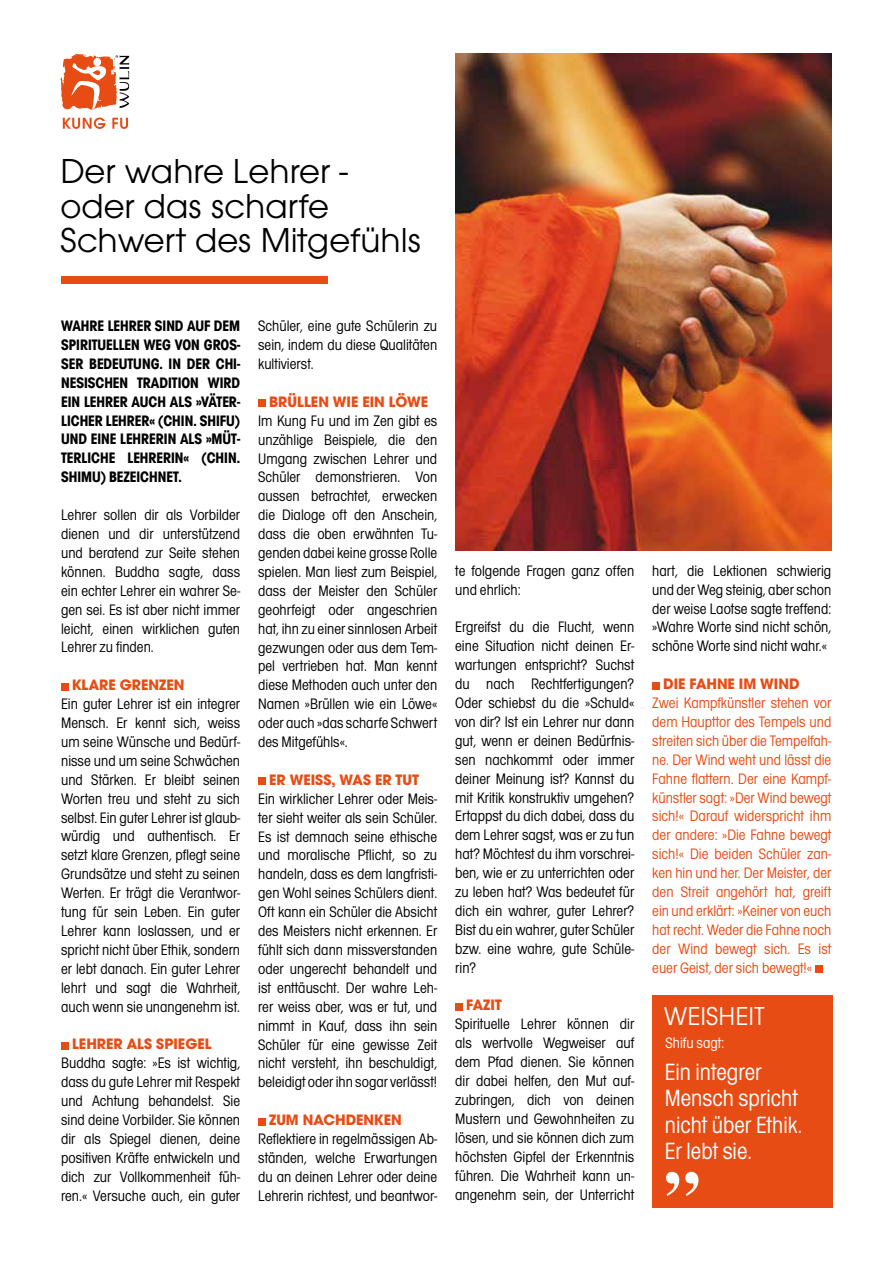
<style>
.page{position:relative;width:893px;height:1263px;background:#fff}
.page>*{position:absolute;margin:0;border:0;box-sizing:border-box;transform-origin:0 0}
.t1{font:700 71.85px "Times";color:#fff}
.t2{font:36px/34.5px "Avant Garde Gothic Itc T";color:#000}
.t3{font:27px "Avant Garde Gothic Itc T";color:#fff}
.t4{font:condensed 24.3px/26.2px "Avant Garde Gothic Itc T";color:#fff}
.t5{font:condensed 15.75px/18.9px "Avant Garde Gothic Itc T";color:#000;text-align:justify}
.t6{font:condensed 15.75px/18.9px "Avant Garde Gothic Itc T";color:#e74c14;text-align:justify}
.t7{font:700 condensed 15.75px/18.9px "Avant Garde Gothic Itc T";color:#000;text-align:justify}
.t8{font:700 15.75px "Avant Garde Gothic Itc T";color:#e74c14}
.t9{font:condensed 15.75px "Avant Garde Gothic Itc T";color:#fff}
</style>
<div class="page">
<svg style="left:63px;top:117px;width:43px;height:12px"></svg>
<svg style="left:112px;top:118px;width:16px;height:11px"></svg>
<svg style="left:60px;top:54px;width:69px;height:56px"></svg>
<div style="left:61px;top:683px;width:7px;height:7px;background:#e74c14"></div>
<div style="left:61px;top:1042px;width:7px;height:7px;background:#e74c14"></div>
<div style="left:258px;top:400px;width:7px;height:7px;background:#e74c14"></div>
<div style="left:258px;top:778px;width:7px;height:7px;background:#e74c14"></div>
<div style="left:258px;top:1118px;width:7px;height:7px;background:#e74c14"></div>
<div style="left:455px;top:1003px;width:7px;height:7px;background:#e74c14"></div>
<div style="left:652px;top:682px;width:7px;height:7px;background:#e74c14"></div>
<div style="left:815px;top:966px;width:7px;height:7px;background:#e74c14"></div>
<img style="left:455px;top:54px;width:376px;height:497px">
<div style="left:61px;top:276px;width:267px;height:8px;background:#e74c14"></div>
<div style="left:652px;top:995px;width:181px;height:213px;background:#e74c14"></div>
<h2 class="t2" style="left:60px;top:153px;width:362px">Der wahre Lehrer - oder das scharfe<br>Schwert des Mitgefühls</h2>
<p class="t7" style="left:61px;top:316px;width:181px">WAHRE LEHRER SIND AUF DEM SPIRITUELLEN WEG VON GROS-SER BEDEUTUNG. IN DER CHI-NESISCHEN TRADITION WIRD EIN LEHRER AUCH ALS »VÄTER-LICHER LEHRER« (CHIN. SHIFU)<br>UND EINE LEHRERIN ALS »MÜT-TERLICHE LEHRERIN« (CHIN.<br>SHIMU) BEZEICHNET.</p>
<p class="t5" style="left:61px;top:505px;width:181px">Lehrer sollen dir als Vorbilder dienen und dir unterstützend und beratend zur Seite stehen können. Buddha sagte, dass ein echter Lehrer ein wahrer Se&shy;gen sei. Es ist aber nicht immer leicht, einen wirklichen guten Lehrer zu finden.</p>
<p class="t8" style="left:72px;top:675px;width:114px">KLARE GRENZEN</p>
<p class="t5" style="left:61px;top:694px;width:181px">Ein guter Lehrer ist ein integrer Mensch. Er kennt sich, weiss um seine Wünsche und Bedürf&shy;nisse und um seine Schwächen und Stärken. Er bleibt seinen Worten treu und steht zu sich selbst. Ein guter Lehrer ist glaub&shy;würdig und authentisch. Er setzt klare Grenzen, pflegt seine Grundsätze und steht zu seinen Werten. Er trägt die Verantwor&shy;tung für sein Leben. Ein guter Lehrer kann loslassen, und er spricht nicht über Ethik, sondern er lebt danach. Ein guter Lehrer lehrt und sagt die Wahrheit, auch wenn sie unangenehm ist.</p>
<p class="t8" style="left:72px;top:1034px;width:141px">LEHRER ALS SPIEGEL</p>
<p class="t5" style="left:61px;top:1053px;width:181px">Buddha sagte: »Es ist wichtig, dass du gute Lehrer mit Respekt und Achtung behandelst. Sie sind deine Vorbilder. Sie können dir als Spiegel dienen, deine positiven Kräfte entwickeln und dich zur Vollkommenheit füh&shy;ren.« Versuche auch, ein guter</p>
<p class="t5" style="left:258px;top:316px;width:181px">Schüler, eine gute Schülerin zu sein, indem du diese Qualitäten kultivierst.</p>
<p class="t8" style="left:269px;top:392px;width:161px">BRÜLLEN WIE EIN LÖWE</p>
<p class="t5" style="left:258px;top:411px;width:181px">Im Kung Fu und im Zen gibt es unzählige Beispiele, die den Umgang zwischen Lehrer und Schüler demonstrieren. Von aussen betrachtet, erwecken die Dialoge oft den Anschein, dass die oben erwähnten Tu&shy;genden dabei keine grosse Rolle spielen. Man liest zum Beispiel, dass der Meister den Schüler geohrfeigt oder angeschrien hat, ihn zu einer sinnlosen Arbeit gezwungen oder aus dem Tem&shy;pel vertrieben hat. Man kennt diese Methoden auch unter den Namen »Brüllen wie ein Löwe« oder auch »das scharfe Schwert des Mitgefühls«.</p>
<p class="t8" style="left:269px;top:770px;width:152px">ER WEISS, WAS ER TUT</p>
<p class="t5" style="left:258px;top:789px;width:181px">Ein wirklicher Lehrer oder Meis&shy;ter sieht weiter als sein Schüler.<br>Es ist demnach seine ethische und moralische Pflicht, so zu handeln, dass es dem langfristi&shy;gen Wohl seines Schülers dient.<br>Oft kann ein Schüler die Absicht des Meisters nicht erkennen. Er fühlt sich dann missverstanden oder ungerecht behandelt und ist enttäuscht. Der wahre Leh&shy;rer weiss aber, was er tut, und nimmt in Kauf, dass ihn sein Schüler für eine gewisse Zeit nicht versteht, ihn beschuldigt, beleidigt oder ihn sogar verlässt!</p>
<p class="t8" style="left:269px;top:1110px;width:134px">ZUM NACHDENKEN</p>
<p class="t5" style="left:258px;top:1129px;width:181px">Reflektiere in regelmässigen Ab&shy;ständen, welche Erwartungen du an deinen Lehrer oder deine Lehrerin richtest, und beantwor-</p>
<p class="t5" style="left:455px;top:561px;width:181px">te folgende Fragen ganz offen und ehrlich:</p>
<p class="t5" style="left:455px;top:617px;width:181px">Ergreifst du die Flucht, wenn eine Situation nicht deinen Er&shy;wartungen entspricht? Suchst du nach Rechtfertigungen?<br>Oder schiebst du die »Schuld« von dir? Ist ein Lehrer nur dann gut, wenn er deinen Bedürfnis&shy;sen nachkommt oder immer deiner Meinung ist? Kannst du mit Kritik konstruktiv umgehen?<br>Ertappst du dich dabei, dass du dem Lehrer sagst, was er zu tun hat? Möchtest du ihm vorschrei&shy;ben, wie er zu unterrichten oder zu leben hat? Was bedeutet für dich ein wahrer, guter Lehrer?<br>Bist du ein wahrer, guter Schüler bzw. eine wahre, gute Schüle&shy;rin?</p>
<p class="t8" style="left:466px;top:996px;width:37px">FAZIT</p>
<p class="t5" style="left:455px;top:1014px;width:181px">Spirituelle Lehrer können dir als wertvolle Wegweiser auf dem Pfad dienen. Sie können dir dabei helfen, den Mut auf&shy;zubringen, dich von deinen Mustern und Gewohnheiten zu lösen, und sie können dich zum höchsten Gipfel der Erkenntnis führen. Die Wahrheit kann un&shy;angenehm sein, der Unterricht</p>
<p class="t5" style="left:652px;top:561px;width:181px">hart, die Lektionen schwierig und der Weg steinig, aber schon der weise Laotse sagte treffend: »Wahre Worte sind nicht schön, schöne Worte sind nicht wahr.«</p>
<p class="t8" style="left:663px;top:674px;width:138px">DIE FAHNE IM WIND</p>
<p class="t6" style="left:652px;top:693px;width:181px">Zwei Kampfkünstler stehen vor dem Haupttor des Tempels und streiten sich über die Tempelfah&shy;ne. Der Wind weht und lässt die Fahne flattern. Der eine Kampf&shy;künstler sagt: »Der Wind bewegt sich!« Darauf widerspricht ihm der andere: »Die Fahne bewegt sich!« Die beiden Schüler zan&shy;ken hin und her. Der Meister, der den Streit angehört hat, greift ein und erklärt: »Keiner von euch hat recht. Weder die Fahne noch der Wind bewegt sich. Es ist euer Geist, der sich bewegt!«</p>
<h3 class="t3" style="left:664px;top:1000px;width:103px">WEISHEIT</h3>
<p class="t9" style="left:665px;top:1033px;width:60px">Shifu sagt:</p>
<h3 class="t4" style="left:665px;top:1058px;width:139px">Ein integrer<br>Mensch spricht nicht über Ethik.<br>Er lebt sie.</h3>
<h1 class="t1" style="left:664px;top:1090px;width:37px">„</h1>
</div>
